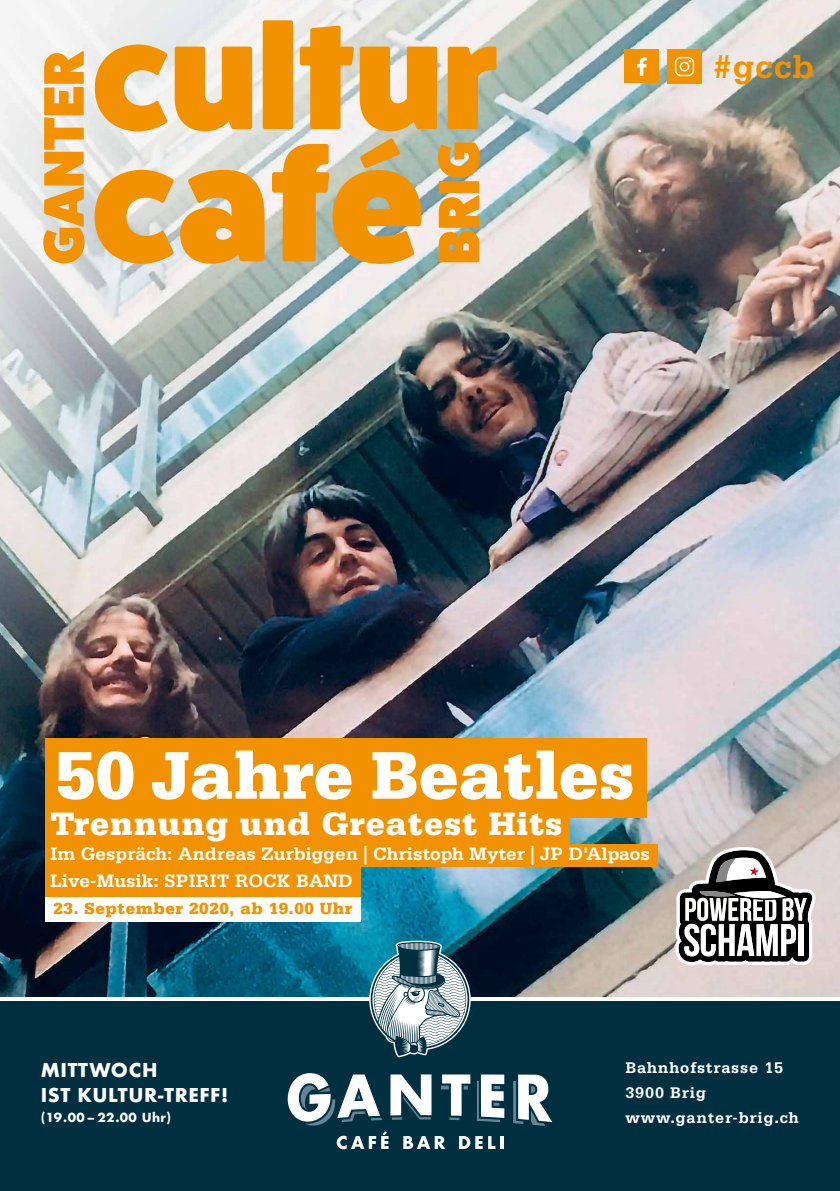
<style>
.page{position:relative;width:840px;height:1191px;background:#fff}
.page>*{position:absolute;margin:0;border:0;box-sizing:border-box;transform-origin:0 0}
.t1{font:900 71.2px "Serifa Std";letter-spacing:.005em;color:#fff}
.t2{font:700 34.8px "Serifa Std";color:#f39200}
.t3{font:900 34.2px "Serifa Std";letter-spacing:.03em;color:#fff}
.t4{font:700 19px/26.8px "Serifa Std";color:#fff}
.t5{font:700 18.6px/24.4px "Futura";letter-spacing:.03em;color:#fff}
.t6{font:900 17px "Serifa Std";letter-spacing:.04em;color:#f39200}
.t7{font:700 16.2px/25px "Serifa Std";letter-spacing:.05em;color:#fff}
.t8{font:700 12.2px "Futura";letter-spacing:.03em;color:#fff}
</style>
<div class="page">
<img style="left:0;top:0;width:839px;height:996px">
<div style="left:0;top:1002px;width:839px;height:189px;background:#002f40"></div>
<svg style="left:336px;top:1131px;width:52px;height:18px"></svg>
<svg style="left:403px;top:1136px;width:42px;height:13px"></svg>
<svg style="left:459px;top:1136px;width:23px;height:13px"></svg>
<svg style="left:488px;top:1136px;width:7px;height:13px"></svg>
<svg style="left:500px;top:1136px;width:3px;height:13px"></svg>
<svg style="left:390px;top:1074px;width:41px;height:45px"></svg>
<svg style="left:441px;top:1074px;width:29px;height:46px"></svg>
<svg style="left:476px;top:1074px;width:28px;height:48px"></svg>
<svg style="left:513px;top:1074px;width:39px;height:52px"></svg>
<svg style="left:287px;top:1073px;width:95px;height:52px"></svg>
<svg style="left:369px;top:940px;width:101px;height:117px"></svg>
<div style="left:624px;top:49px;width:34px;height:34px;background:#f39200"></div>
<svg style="left:637px;top:57px;width:9px;height:19px"></svg>
<div style="left:667px;top:49px;width:34px;height:35px;background:#f39200"></div>
<svg style="left:674px;top:57px;width:19px;height:19px"></svg>
<svg style="left:675px;top:847px;width:140px;height:118px"></svg>
<div style="left:45px;top:738px;width:601px;height:80px;background:#f39200"></div>
<div style="left:45px;top:806px;width:524px;height:38px;background:#f39200"></div>
<div style="left:45px;top:843px;width:612px;height:23px;background:#f39200"></div>
<div style="left:45px;top:864px;width:315px;height:35px;background:#f39200"></div>
<div style="left:45px;top:897px;width:315px;height:24px;background:#fff"></div>
<svg style="left:43px;top:20px;width:453px;height:244px;background:#e7b86e"></svg>
<h2 class="t2" style="left:712px;top:46px;width:102px">#gccb</h2>
<h1 class="t1" style="left:56px;top:733px;width:580px">50 Jahre Beatles</h1>
<h3 class="t3" style="left:50px;top:803px;width:513px">Trennung und Greatest Hits</h3>
<p class="t4" style="left:50px;top:840px;width:601px">Im Gespräch: Andreas Zurbiggen | Christoph Myter | JP D'Alpaos<br>Live-Musik: SPIRIT ROCK BAND</p>
<p class="t6" style="left:53px;top:898px;width:300px">23. September 2020, ab 19.00 Uhr</p>
<p class="t5" style="left:41px;top:1058px;width:189px">MITTWOCH<br>IST KULTUR-TREFF!</p>
<p class="t8" style="left:41px;top:1108px;width:132px">(19.00 – 22.00 Uhr)</p>
<p class="t7" style="left:625px;top:1055px;width:175px">Bahnhofstrasse 15<br>3900 Brig www.ganter-brig.ch</p>
</div>
